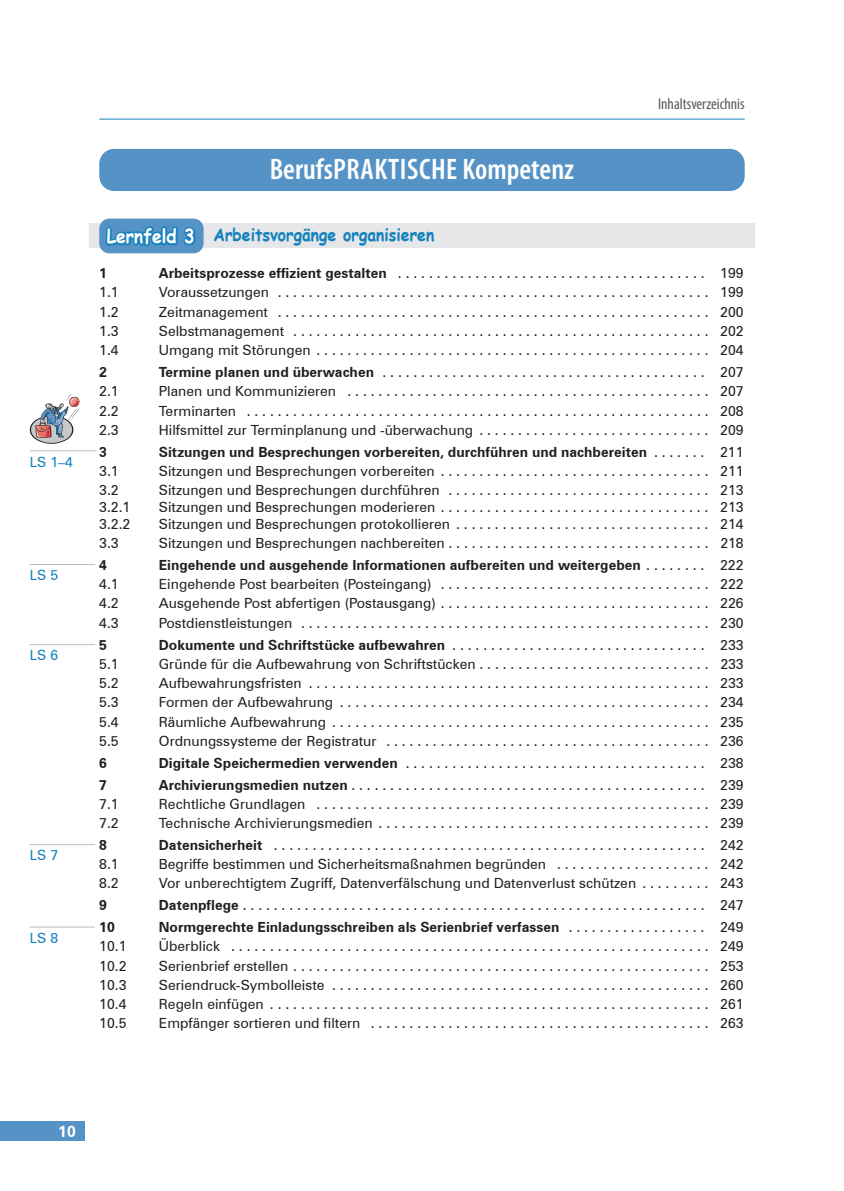
<style>
.page{position:relative;width:844px;height:1191px;background:#fff}
.page>*{position:absolute;margin:0;border:0;box-sizing:border-box;transform-origin:0 0}
.t1{font:600 condensed 29.75px "Myriad Pro";color:#fff}
.t2{font:700 17.5px "Comic Sans MS";color:#1582bd;scale:.9 1}
.t3{font:condensed 15.75px "Myriad Pro";color:#57585a}
.t4{font:700 15.75px "Zurich BT";color:#fff}
.t5{font:14px "Zurich BT";color:#231f20}
.t6{font:700 14px "Zurich BT";color:#231f20}
.t7{font:14px "Zurich BT";color:#1582bd}
.s1{font-size:19.25px}
.s2{font-weight:700}
.s3{font-weight:400}
</style>
<div class="page">
<hr style="left:99px;top:119px;width:645px;height:1px;background:#1582bd">
<div style="left:0;top:1121px;width:84px;height:20px;background:#5593c7"></div>
<div style="left:89px;top:223px;width:665px;height:25px;background:#e6e7e9"></div>
<div style="left:99px;top:219px;width:104px;height:34px;background:#5593c7;border-radius:10px"></div>
<div style="left:99px;top:149px;width:645px;height:42px;background:#5593c7;border-radius:15px"></div>
<svg style="left:29px;top:394px;width:51px;height:50px"></svg>
<hr style="left:30px;top:450px;width:67px;height:1px;background:#bcbdc0">
<hr style="left:30px;top:564px;width:65px;height:1px;background:#bcbdc0">
<hr style="left:30px;top:644px;width:65px;height:1px;background:#bcbdc0">
<hr style="left:30px;top:844px;width:65px;height:1px;background:#bcbdc0">
<hr style="left:30px;top:926px;width:65px;height:1px;background:#bcbdc0">
<p class="t7" style="left:30px;top:453px;width:45px">LS 1–4</p>
<p class="t7" style="left:30px;top:567px;width:30px">LS 5</p>
<p class="t7" style="left:30px;top:647px;width:30px">LS 6</p>
<p class="t7" style="left:30px;top:847px;width:30px">LS 7</p>
<p class="t7" style="left:30px;top:929px;width:30px">LS 8</p>
<h1 class="t1" style="left:270px;top:151px;width:306px">BerufsPRAKTISCHE Kompetenz</h1>
<p class="t2" style="left:107px;top:222px;width:365px"><span class="s1">Lernfeld 3</span> Arbeitsvorgänge organisieren</p>
<p class="t3" style="left:658px;top:94px;width:88px">Inhaltsverzeichnis</p>
<p class="t6" style="left:99px;top:265px;width:9px">1</p>
<p class="t5" style="left:159px;top:265px;width:586px"><span class="s2">Arbeitsprozesse effizient gestalten</span> ........................................ 199</p>
<p class="t5" style="left:99px;top:284px;width:21px">1.1</p>
<p class="t5" style="left:159px;top:284px;width:586px">Voraussetzungen ........................................................ 199</p>
<p class="t5" style="left:99px;top:303px;width:21px">1.2</p>
<p class="t5" style="left:159px;top:303px;width:586px">Zeitmanagement ........................................................ 200</p>
<p class="t5" style="left:99px;top:322px;width:21px">1.3</p>
<p class="t5" style="left:159px;top:322px;width:586px">Selbstmanagement ...................................................... 202</p>
<p class="t5" style="left:99px;top:342px;width:21px">1.4</p>
<p class="t5" style="left:159px;top:342px;width:586px">Umgang mit Störungen ................................................... 204</p>
<p class="t6" style="left:99px;top:363px;width:9px">2</p>
<p class="t5" style="left:159px;top:363px;width:586px"><span class="s2">Termine planen und überwachen</span> .......................................... 207</p>
<p class="t5" style="left:99px;top:383px;width:21px">2.1</p>
<p class="t5" style="left:159px;top:383px;width:586px">Planen und Kommunizieren ............................................... 207</p>
<p class="t5" style="left:99px;top:402px;width:21px">2.2</p>
<p class="t5" style="left:159px;top:402px;width:586px">Terminarten ............................................................ 208</p>
<p class="t5" style="left:99px;top:421px;width:21px">2.3</p>
<p class="t5" style="left:159px;top:421px;width:586px">Hilfsmittel zur Terminplanung und -überwachung . . . . . . . . . . . . . . . . . . . . . . . . . . . . . . 209</p>
<p class="t6" style="left:99px;top:443px;width:9px">3</p>
<p class="t6" style="left:159px;top:443px;width:586px">Sitzungen und Besprechungen vorbereiten, durchführen und nachbereiten <span class="s3">. . . . . . . 211</span></p>
<p class="t5" style="left:99px;top:462px;width:21px">3.1</p>
<p class="t5" style="left:159px;top:462px;width:586px">Sitzungen und Besprechungen vorbereiten . . . . . . . . . . . . . . . . . . . . . . . . . . . . . . . . . . . 211</p>
<p class="t5" style="left:99px;top:482px;width:21px">3.2</p>
<p class="t5" style="left:159px;top:482px;width:586px">Sitzungen und Besprechungen durchführen . . . . . . . . . . . . . . . . . . . . . . . . . . . . . . . . . . 213</p>
<p class="t5" style="left:99px;top:498px;width:32px">3.2.1</p>
<p class="t5" style="left:159px;top:498px;width:586px">Sitzungen und Besprechungen moderieren ................................... 213</p>
<p class="t5" style="left:99px;top:515px;width:32px">3.2.2</p>
<p class="t5" style="left:159px;top:515px;width:586px">Sitzungen und Besprechungen protokollieren . . . . . . . . . . . . . . . . . . . . . . . . . . . . . . . . . 214</p>
<p class="t5" style="left:99px;top:534px;width:21px">3.3</p>
<p class="t5" style="left:159px;top:534px;width:586px">Sitzungen und Besprechungen nachbereiten . . . . . . . . . . . . . . . . . . . . . . . . . . . . . . . . . . 218</p>
<p class="t6" style="left:99px;top:556px;width:9px">4</p>
<p class="t6" style="left:159px;top:556px;width:586px">Eingehende und ausgehende Informationen aufbereiten und weitergeben <span class="s3">. . . . . . . . 222</span></p>
<p class="t5" style="left:99px;top:575px;width:21px">4.1</p>
<p class="t5" style="left:159px;top:575px;width:586px">Eingehende Post bearbeiten (Posteingang) . . . . . . . . . . . . . . . . . . . . . . . . . . . . . . . . . . . 222</p>
<p class="t5" style="left:99px;top:595px;width:21px">4.2</p>
<p class="t5" style="left:159px;top:595px;width:586px">Ausgehende Post abfertigen (Postausgang) . . . . . . . . . . . . . . . . . . . . . . . . . . . . . . . . . . . 226</p>
<p class="t5" style="left:99px;top:614px;width:21px">4.3</p>
<p class="t5" style="left:159px;top:614px;width:586px">Postdienstleistungen ..................................................... 230</p>
<p class="t6" style="left:99px;top:636px;width:9px">5</p>
<p class="t6" style="left:159px;top:636px;width:586px">Dokumente und Schriftstücke aufbewahren <span class="s3">. . . . . . . . . . . . . . . . . . . . . . . . . . . . . . . . . 233</span></p>
<p class="t5" style="left:99px;top:655px;width:21px">5.1</p>
<p class="t5" style="left:159px;top:655px;width:586px">Gründe für die Aufbewahrung von Schriftstücken . . . . . . . . . . . . . . . . . . . . . . . . . . . . . . 233</p>
<p class="t5" style="left:99px;top:674px;width:21px">5.2</p>
<p class="t5" style="left:159px;top:674px;width:586px">Aufbewahrungsfristen .................................................... 233</p>
<p class="t5" style="left:99px;top:694px;width:21px">5.3</p>
<p class="t5" style="left:159px;top:694px;width:586px">Formen der Aufbewahrung ................................................ 234</p>
<p class="t5" style="left:99px;top:713px;width:21px">5.4</p>
<p class="t5" style="left:159px;top:713px;width:586px">Räumliche Aufbewahrung ................................................. 235</p>
<p class="t5" style="left:99px;top:732px;width:21px">5.5</p>
<p class="t5" style="left:159px;top:732px;width:586px">Ordnungssysteme der Registratur .......................................... 236</p>
<p class="t6" style="left:99px;top:754px;width:9px">6</p>
<p class="t5" style="left:159px;top:754px;width:586px"><span class="s2">Digitale Speichermedien verwenden</span> ....................................... 238</p>
<p class="t6" style="left:99px;top:776px;width:9px">7</p>
<p class="t5" style="left:159px;top:776px;width:586px"><span class="s2">Archivierungsmedien nutzen</span> .............................................. 239</p>
<p class="t5" style="left:99px;top:795px;width:21px">7.1</p>
<p class="t5" style="left:159px;top:795px;width:586px">Rechtliche Grundlagen ................................................... 239</p>
<p class="t5" style="left:99px;top:814px;width:21px">7.2</p>
<p class="t5" style="left:159px;top:814px;width:586px">Technische Archivierungsmedien ........................................... 239</p>
<p class="t6" style="left:99px;top:836px;width:9px">8</p>
<p class="t5" style="left:159px;top:836px;width:586px"><span class="s2">Datensicherheit</span> ........................................................ 242</p>
<p class="t5" style="left:99px;top:855px;width:21px">8.1</p>
<p class="t5" style="left:159px;top:855px;width:586px">Begriffe bestimmen und Sicherheitsmaßnahmen begründen . . . . . . . . . . . . . . . . . . . . 242</p>
<p class="t5" style="left:99px;top:875px;width:21px">8.2</p>
<p class="t5" style="left:159px;top:875px;width:586px">Vor unberechtigtem Zugriff, Datenverfälschung und Datenverlust schützen . . . . . . . . . 243</p>
<p class="t6" style="left:99px;top:896px;width:9px">9</p>
<p class="t5" style="left:159px;top:896px;width:586px"><span class="s2">Datenpflege</span> ............................................................ 247</p>
<p class="t6" style="left:99px;top:918px;width:17px">10</p>
<p class="t6" style="left:159px;top:918px;width:586px">Normgerechte Einladungsschreiben als Serienbrief verfassen <span class="s3">. . . . . . . . . . . . . . . . . . 249</span></p>
<p class="t5" style="left:99px;top:937px;width:29px">10.1</p>
<p class="t5" style="left:159px;top:937px;width:586px">Überblick .............................................................. 249</p>
<p class="t5" style="left:99px;top:957px;width:29px">10.2</p>
<p class="t5" style="left:159px;top:957px;width:586px">Serienbrief erstellen ...................................................... 253</p>
<p class="t5" style="left:99px;top:976px;width:29px">10.3</p>
<p class="t5" style="left:159px;top:976px;width:586px">Seriendruck-Symbolleiste ................................................. 260</p>
<p class="t5" style="left:99px;top:995px;width:29px">10.4</p>
<p class="t5" style="left:159px;top:995px;width:586px">Regeln einfügen ......................................................... 261</p>
<p class="t5" style="left:99px;top:1015px;width:29px">10.5</p>
<p class="t5" style="left:159px;top:1015px;width:586px">Empfänger sortieren und filtern ............................................ 263</p>
<p class="t4" style="left:58px;top:1122px;width:19px">10</p>
</div>
